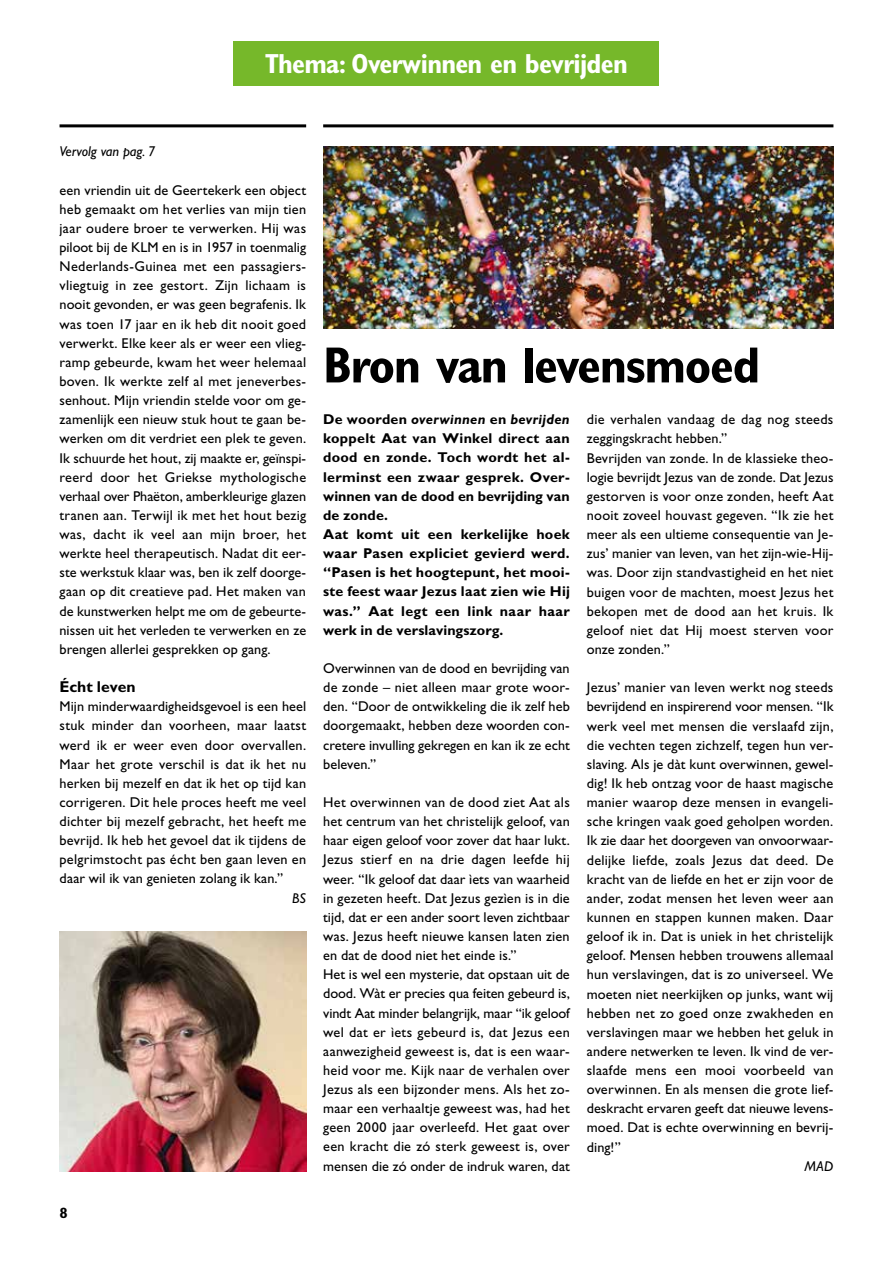
<style>
.page{position:relative;width:893px;height:1263px;background:#fff}
.page>*{position:absolute;margin:0;border:0;box-sizing:border-box;transform-origin:0 0}
.t1{font:700 condensed 51px "Gill Sans Std";letter-spacing:-.025em;color:#000}
.t2{font:700 condensed 27.6px "Gill Sans Std";letter-spacing:-.025em;color:#fff}
.t3{font:700 15.75px "Gill Sans Std";letter-spacing:-.005em;color:#000}
.t4{font:700 15px "Gill Sans Std";color:#000}
.t5{font:14.25px/19.2px "Gill Sans Std";letter-spacing:.01em;color:#000;text-align:justify}
.t6{font:700 14.25px/19.2px "Gill Sans Std";letter-spacing:.02em;color:#000}
.t7{font:italic 14.25px "Gill Sans Std";letter-spacing:-.005em;color:#000}
.s1{font-style:italic}
</style>
<div class="page">
<hr style="left:60px;top:124px;width:246px;height:3px;background:#000">
<hr style="left:323px;top:124px;width:510px;height:3px;background:#000">
<img style="left:323px;top:146px;width:510px;height:182px">
<img style="left:60px;top:932px;width:246px;height:239px">
<div style="left:234px;top:42px;width:425px;height:44px;background:#76b82a"></div>
<p class="t7" style="left:60px;top:143px;width:97px">Vervolg van pag. 7</p>
<h2 class="t2" style="left:265px;top:47px;width:364px">Thema: Overwinnen en bevrijden</h2>
<p class="t5" style="left:60px;top:180px;width:248px">een vriendin uit de Geertekerk een object heb gemaakt om het verlies van mijn tien jaar oudere broer te verwerken. Hij was piloot bij de KLM en is in 1957 in toenmalig Nederlands-Guinea met een passagiers&shy;vliegtuig in zee gestort. Zijn lichaam is nooit gevonden, er was geen begrafenis. Ik was toen 17 jaar en ik heb dit nooit goed verwerkt. Elke keer als er weer een vlieg&shy;ramp gebeurde, kwam het weer helemaal boven. Ik werkte zelf al met jeneverbes&shy;senhout. Mijn vriendin stelde voor om ge&shy;zamenlijk een nieuw stuk hout te gaan be&shy;werken om dit verdriet een plek te geven.<br>Ik schuurde het hout, zij maakte er, geïnspi&shy;reerd door het Griekse mythologische verhaal over Phaëton, amberkleurige glazen tranen aan. Terwijl ik met het hout bezig was, dacht ik veel aan mijn broer, het werkte heel therapeutisch. Nadat dit eer&shy;ste werkstuk klaar was, ben ik zelf doorge&shy;gaan op dit creatieve pad. Het maken van de kunstwerken helpt me om de gebeurte&shy;nissen uit het verleden te verwerken en ze brengen allerlei gesprekken op gang.</p>
<p class="t3" style="left:60px;top:677px;width:77px">Écht leven</p>
<p class="t5" style="left:60px;top:697px;width:248px">Mijn minderwaardigheidsgevoel is een heel stuk minder dan voorheen, maar laatst werd ik er weer even door overvallen.<br>Maar het grote verschil is dat ik het nu herken bij mezelf en dat ik het op tijd kan corrigeren. Dit hele proces heeft me veel dichter bij mezelf gebracht, het heeft me bevrijd. Ik heb het gevoel dat ik tijdens de pelgrimstocht pas écht ben gaan leven en daar wil ik van genieten zolang ik kan.”</p>
<p class="t7" style="left:292px;top:890px;width:15px">BS</p>
<p class="t4" style="left:60px;top:1204px;width:10px">8</p>
<h1 class="t1" style="left:323px;top:335px;width:439px">Bron van levensmoed</h1>
<p class="t6" style="left:323px;top:410px;width:248px">De woorden <span class="s1">overwinnen</span> en <span class="s1">bevrijden </span>koppelt Aat van Winkel direct aan dood en zonde. Toch wordt het al&shy;lerminst een zwaar gesprek. Over&shy;winnen van de dood en bevrijding van de zonde.<br>Aat komt uit een kerkelijke hoek waar Pasen expliciet gevierd werd. “Pasen is het hoogtepunt, het mooi&shy;ste feest waar Jezus laat zien wie Hij was.” Aat legt een link naar haar werk in de verslavingszorg.</p>
<p class="t5" style="left:323px;top:659px;width:248px">Overwinnen van de dood en bevrijding van de zonde – niet alleen maar grote woor&shy;den. “Door de ontwikkeling die ik zelf heb doorgemaakt, hebben deze woorden con&shy;cretere invulling gekregen en kan ik ze echt beleven.”</p>
<p class="t5" style="left:323px;top:793px;width:248px;text-align:left">Het overwinnen van de dood ziet Aat als het centrum van het christelijk geloof, van haar eigen geloof voor zover dat haar lukt.<br>Jezus stierf en na drie dagen leefde hij weer. “Ik geloof dat daar ìets van waarheid in gezeten heeft. Dat Jezus gezìen is in die tijd, dat er een ander soort leven zichtbaar was. Jezus heeft nieuwe kansen laten zien en dat de dood niet het einde is.”<br>Het is wel een mysterie, dat opstaan uit de dood. Wàt er precies qua feiten gebeurd is, vindt Aat minder belangrijk, maar “ik geloof wel dat er ìets gebeurd is, dat Jezus een aanwezigheid geweest is, dat is een waar&shy;heid voor me. Kijk naar de verhalen over Jezus als een bijzonder mens. Als het zo&shy;maar een verhaaltje geweest was, had het geen 2000 jaar overleefd. Het gaat over een kracht die zó sterk geweest is, over mensen die zó onder de indruk waren, dat</p>
<p class="t5" style="left:587px;top:410px;width:248px;text-align:left">die verhalen vandaag de dag nog steeds zeggingskracht hebben.”<br>Bevrijden van zonde. In de klassieke theo&shy;logie bevrijdt Jezus van de zonde. Dat Jezus gestorven is voor onze zonden, heeft Aat nooit zoveel houvast gegeven. “Ik zie het meer als een ultieme consequentie van Je&shy;zus’ manier van leven, van het zijn-wie-Hij&shy;was. Door zijn standvastigheid en het niet buigen voor de machten, moest Jezus het bekopen met de dood aan het kruis. Ik geloof niet dat Hij moest sterven voor onze zonden.”</p>
<p class="t5" style="left:587px;top:678px;width:248px">Jezus’ manier van leven werkt nog steeds bevrijdend en inspirerend voor mensen. “Ik werk veel met mensen die verslaafd zijn, die vechten tegen zichzelf, tegen hun ver&shy;slaving. Als je dàt kunt overwinnen, gewel&shy;dig! Ik heb ontzag voor de haast magische manier waarop deze mensen in evangeli&shy;sche kringen vaak goed geholpen worden.<br>Ik zie daar het doorgeven van onvoorwaar&shy;delijke liefde, zoals Jezus dat deed. De kracht van de liefde en het er zijn voor de ander, zodat mensen het leven weer aan kunnen en stappen kunnen maken. Daar geloof ik in. Dat is uniek in het christelijk geloof. Mensen hebben trouwens allemaal hun verslavingen, dat is zo universeel. We moeten niet neerkijken op junks, want wij hebben net zo goed onze zwakheden en verslavingen maar we hebben het geluk in andere netwerken te leven. Ik vind de ver&shy;slaafde mens een mooi voorbeeld van overwinnen. En als mensen die grote lief&shy;deskracht ervaren geeft dat nieuwe levens&shy;moed. Dat is echte overwinning en bevrij&shy;ding!”</p>
<p class="t7" style="left:804px;top:1158px;width:30px">MAD</p>
</div>
